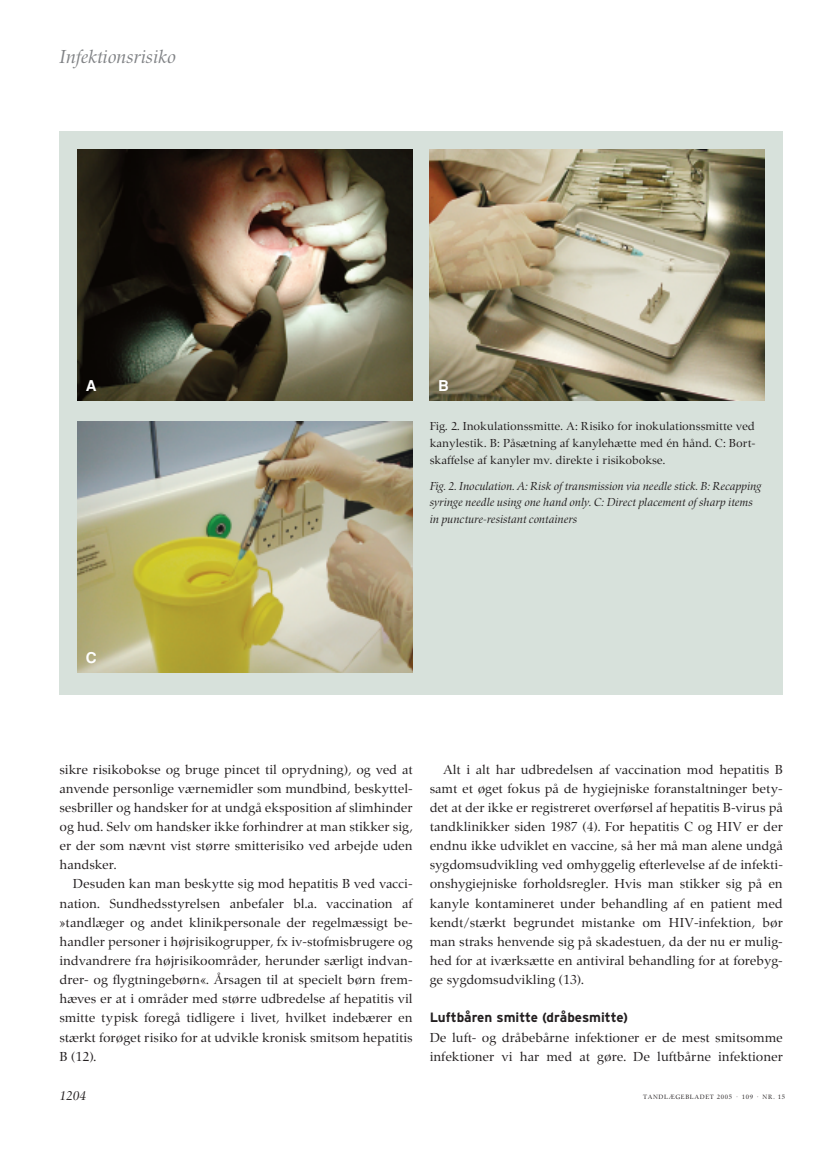
<style>
.page{position:relative;width:830px;height:1157px;background:#fff}
.page>*{position:absolute;margin:0;border:0;box-sizing:border-box;transform-origin:0 0}
.t1{font:italic 19.5px "Zapf Renaissance BEF";color:#808285}
.t2{font:700 15px "Helvetica";color:#fff}
.t3{font:13.5px/19.2px "Zapf Renaissance BEF";color:#231f20;text-align:justify}
.t4{font:700 13.5px "Interstate";color:#231f20}
.t5{font:italic 13.5px "Zapf Renaissance BEF";color:#231f20}
.t6{font:italic 12px/16.8px "Zapf Renaissance BEF";color:#231f20}
.t7{font:12px/16.8px "Zapf Renaissance BEF";color:#231f20;text-align:justify}
.t8{font:6.45px "Zapf Renaissance BEF";letter-spacing:.11em;color:#231f20}
</style>
<div class="page">
<img style="left:59px;top:131px;width:724px;height:564px">
<h1 class="t1" style="left:59px;top:49px;width:118px">Infektionsrisiko</h1>
<p class="t2" style="left:86px;top:380px;width:12px">A</p>
<p class="t2" style="left:438px;top:380px;width:12px">B</p>
<p class="t7" style="left:429px;top:419px;width:327px">Fig. 2. Inokulationssmitte. A: Risiko for inokulationssmitte ved kanylestik. B: Påsætning af kanylehætte med én hånd. C: Bort&shy;skaffelse af kanyler mv. direkte i risikobokse.</p>
<p class="t6" style="left:429px;top:478px;width:333px">Fig. 2. Inoculation. A: Risk of transmission via needle stick. B: Recapping syringe needle using one hand only. C: Direct placement of sharp items in puncture-resistant containers</p>
<p class="t2" style="left:86px;top:652px;width:12px">C</p>
<p class="t3" style="left:59px;top:760px;width:354px">sikre risikobokse og bruge pincet til oprydning), og ved at anvende personlige værnemidler som mundbind, beskyttel&shy;sesbriller og handsker for at undgå eksposition af slimhinder og hud. Selv om handsker ikke forhindrer at man stikker sig, er der som nævnt vist større smitterisiko ved arbejde uden handsker.</p>
<p class="t3" style="left:59px;top:875px;width:354px;text-indent:13px">Desuden kan man beskytte sig mod hepatitis B ved vacci&shy;nation. Sundhedsstyrelsen anbefaler bl.a. vaccination af »tandlæger og andet klinikpersonale der regelmæssigt be&shy;handler personer i højrisikogrupper, fx iv-stofmisbrugere og indvandrere fra højrisikoområder, herunder særligt indvan&shy;drer- og flygtningebørn«. Årsagen til at specielt børn frem&shy;hæves er at i områder med større udbredelse af hepatitis vil smitte typisk foregå tidligere i livet, hvilket indebærer en stærkt forøget risiko for at udvikle kronisk smitsom hepatitis B (12).</p>
<p class="t3" style="left:429px;top:760px;width:354px;text-indent:13px">Alt i alt har udbredelsen af vaccination mod hepatitis B samt et øget fokus på de hygiejniske foranstaltninger bety&shy;det at der ikke er registreret overførsel af hepatitis B-virus på tandklinikker siden 1987 (4). For hepatitis C og HIV er der endnu ikke udviklet en vaccine, så her må man alene undgå sygdomsudvikling ved omhyggelig efterlevelse af de infekti&shy;onshygiejniske forholdsregler. Hvis man stikker sig på en kanyle kontamineret under behandling af en patient med kendt/stærkt begrundet mistanke om HIV-infektion, bør man straks henvende sig på skadestuen, da der nu er mulig&shy;hed for at iværksætte en antiviral behandling for at forebyg&shy;ge sygdomsudvikling (13).</p>
<p class="t4" style="left:429px;top:1012px;width:200px">Luftbåren smitte (dråbesmitte)</p>
<p class="t3" style="left:429px;top:1028px;width:354px">De luft- og dråbebårne infektioner er de mest smitsomme infektioner vi har med at gøre. De luftbårne infektioner</p>
<p class="t5" style="left:59px;top:1090px;width:28px">1204</p>
<p class="t8" style="left:643px;top:1093px;width:143px">TANDLÆGEBLADET 2005 · 109 · NR. 15</p>
</div>
